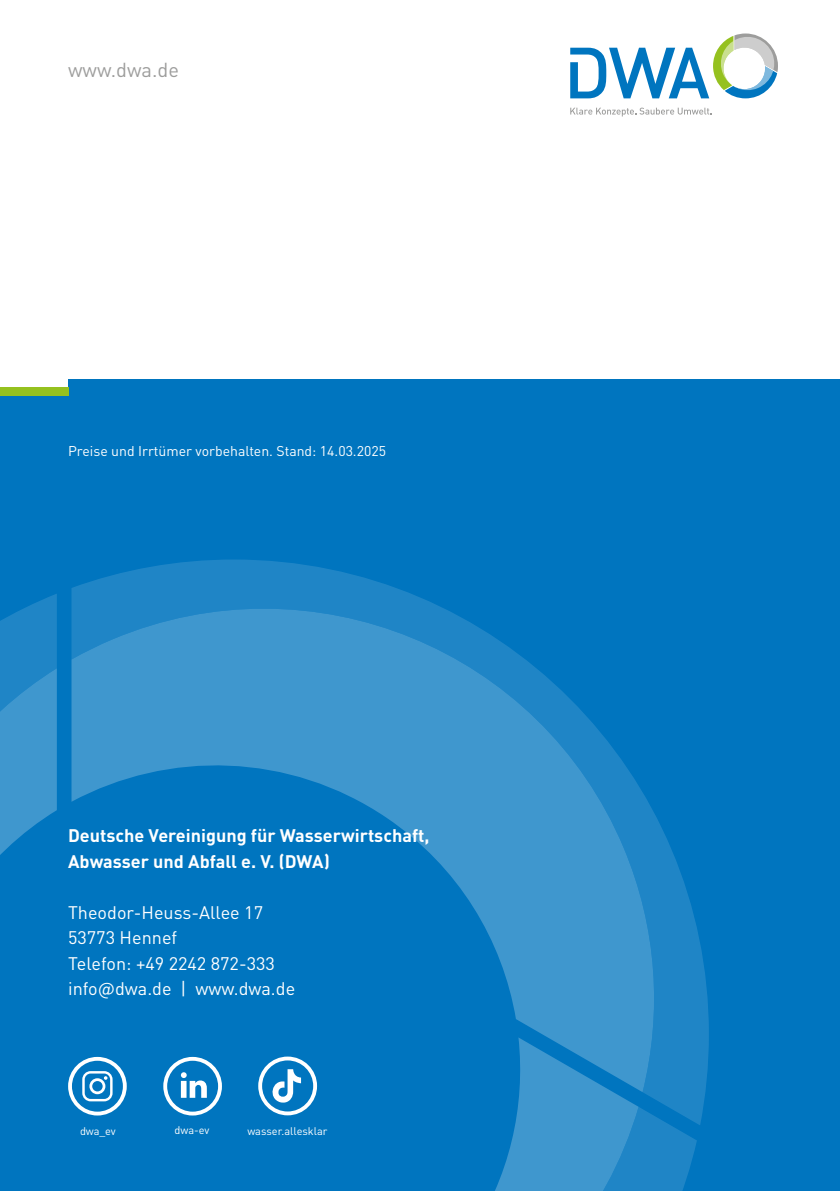
<style>
.page{position:relative;width:840px;height:1191px;background:#fff}
.page>*{position:absolute;margin:0;border:0;box-sizing:border-box;transform-origin:0 0}
.t1{font:20px "DINOT";color:#9d9d9c}
.t2{font:18px/25.6px "DINOT";color:#fff}
.t3{font:700 18px/25.6px "DINOT";color:#fff}
.t4{font:14px "DINOT";color:#fff}
.t5{font:11px "DINOT";color:#fff}
</style>
<div class="page">
<svg style="left:570px;top:108px;width:141px;height:8px"></svg>
<svg style="left:570px;top:33px;width:207px;height:65px"></svg>
<div style="left:0;top:391px;width:839px;height:800px;background:#0075bf"></div>
<svg style="left:0;top:594px;width:57px;height:261px;background:#2c8cc9"></svg>
<svg style="left:643px;top:827px;width:65px;height:298px;fill:#1f85c6"></svg>
<svg style="left:71px;top:559px;width:590px;height:533px"></svg>
<svg style="left:638px;top:1106px;width:58px;height:85px;fill:#1f85c6"></svg>
<svg style="left:68px;top:1037px;width:570px;height:154px"></svg>
<div style="left:68px;top:378px;width:771px;height:17px;background:#0075bf"></div>
<div style="left:0;top:387px;width:68px;height:8px;background:#95c11f"></div>
<svg style="left:82px;top:1071px;width:30px;height:30px"></svg>
<div style="left:68px;top:1057px;width:59px;height:58px;border:4px solid #fff;border-radius:50%"></div>
<svg style="left:181px;top:1072px;width:26px;height:25px"></svg>
<div style="left:163px;top:1057px;width:59px;height:58px;border:4px solid #fff;border-radius:50%"></div>
<div style="left:258px;top:1056px;width:59px;height:59px;border:4px solid #fff;border-radius:50%"></div>
<svg style="left:271px;top:1069px;width:30px;height:33px"></svg>
<p class="t1" style="left:68px;top:54px;width:112px">www.dwa.de</p>
<p class="t4" style="left:68px;top:440px;width:319px">Preise und Irrtümer vorbehalten. Stand: 14.03.2025</p>
<p class="t3" style="left:68px;top:821px;width:363px">Deutsche Vereinigung für Wasserwirtschaft,<br>Abwasser und Abfall e. V. (DWA)</p>
<p class="t2" style="left:68px;top:898px;width:228px">Theodor-Heuss-Allee 17<br>53773 Hennef<br>Telefon: +49 2242 872-333 info@dwa.de | www.dwa.de</p>
<p class="t5" style="left:80px;top:1122px;width:37px">dwa_ev</p>
<p class="t5" style="left:174px;top:1121px;width:36px">dwa-ev</p>
<p class="t5" style="left:247px;top:1122px;width:81px">wasser.allesklar</p>
</div>
